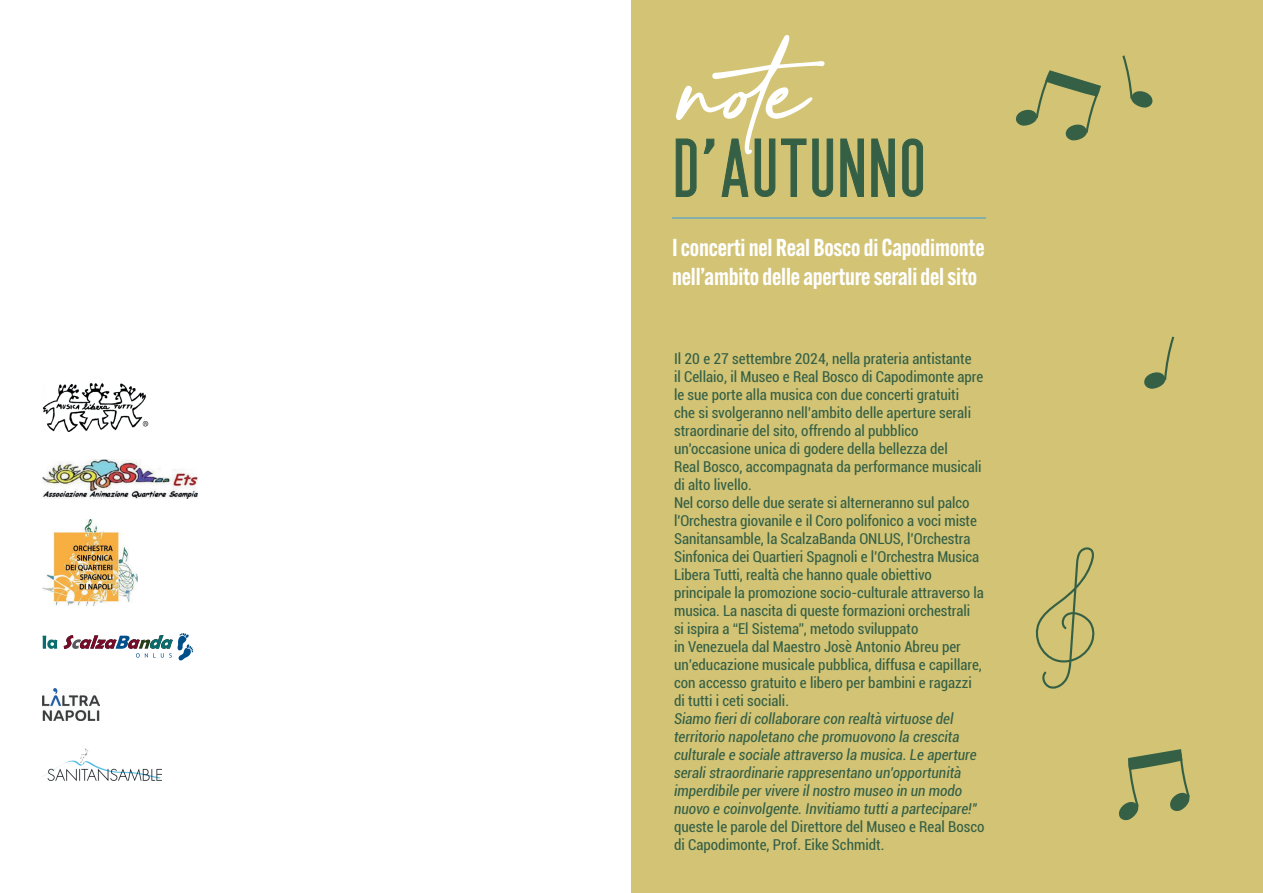
<style>
.page{position:relative;width:1263px;height:893px;background:#fff}
.page>*{position:absolute;margin:0;border:0;box-sizing:border-box;transform-origin:0 0}
.t1{font:82.05px "Prestage";letter-spacing:-.01em;color:#356045}
.t2{font:600 24px/28.8px "Alternate Gothic ATF";letter-spacing:-.01em;color:#fff}
.t3{font:condensed 15px/18px "Roboto";color:#356045}
.t4{font:italic condensed 15px/18px "Roboto";color:#356045}
</style>
<div class="page">
<div style="left:631px;top:0;width:632px;height:893px;background:#d2c375"></div>
<hr style="left:672px;top:217px;width:313px;height:1px;background:#83b0aa">
<svg style="left:1035px;top:547px;width:60px;height:142px"></svg>
<svg style="left:1118px;top:749px;width:72px;height:72px"></svg>
<svg style="left:1016px;top:70px;width:85px;height:71px"></svg>
<svg style="left:1144px;top:337px;width:30px;height:52px"></svg>
<svg style="left:1122px;top:55px;width:31px;height:53px"></svg>
<img style="left:43px;top:688px;width:57px;height:33px">
<img style="left:43px;top:519px;width:95px;height:86px">
<img style="left:43px;top:748px;width:118px;height:33px">
<svg style="left:42px;top:636px;width:15px;height:13px"></svg>
<svg style="left:64px;top:633px;width:130px;height:28px"></svg>
<img style="left:43px;top:383px;width:105px;height:49px">
<img style="left:43px;top:459px;width:154px;height:40px">
<svg style="left:840px;top:139px;width:24px;height:58px"></svg>
<svg style="left:871px;top:139px;width:24px;height:58px"></svg>
<svg style="left:902px;top:139px;width:21px;height:58px"></svg>
<svg style="left:676px;top:35px;width:157px;height:162px"></svg>
<h1 class="t1" style="left:672px;top:123px;width:256px">D'AUTUNNO</h1>
<h2 class="t2" style="left:672px;top:233px;width:314px">I concerti nel Real Bosco di Capodimonte nell’ambito delle aperture serali del sito</h2>
<p class="t3" style="left:674px;top:350px;width:311px">Il 20 e 27 settembre 2024, nella prateria antistante<br>il Cellaio, il Museo e Real Bosco di Capodimonte apre le sue porte alla musica con due concerti gratuiti che si svolgeranno nell’ambito delle aperture serali straordinarie del sito, offrendo al pubblico un'occasione unica di godere della bellezza del<br>Real Bosco, accompagnata da performance musicali di alto livello.<br>Nel corso delle due serate si alterneranno sul palco l'Orchestra giovanile e il Coro polifonico a voci miste Sanitansamble, la ScalzaBanda ONLUS, l’Orchestra Sinfonica dei Quartieri Spagnoli e l’Orchestra Musica Libera Tutti, realtà che hanno quale obiettivo principale la promozione socio-culturale attraverso la musica. La nascita di queste formazioni orchestrali<br>si ispira a “El Sistema”, metodo sviluppato<br>in Venezuela dal Maestro Josè Antonio Abreu per un’educazione musicale pubblica, diffusa e capillare, con accesso gratuito e libero per bambini e ragazzi di tutti i ceti sociali.</p>
<p class="t4" style="left:674px;top:710px;width:304px">Siamo fieri di collaborare con realtà virtuose del territorio napoletano che promuovono la crescita culturale e sociale attraverso la musica. Le aperture serali straordinarie rappresentano un'opportunità imperdibile per vivere il nostro museo in un modo nuovo e coinvolgente. Invitiamo tutti a partecipare!"</p>
<p class="t3" style="left:674px;top:818px;width:312px">queste le parole del Direttore del Museo e Real Bosco di Capodimonte, Prof. Eike Schmidt.</p>
</div>
